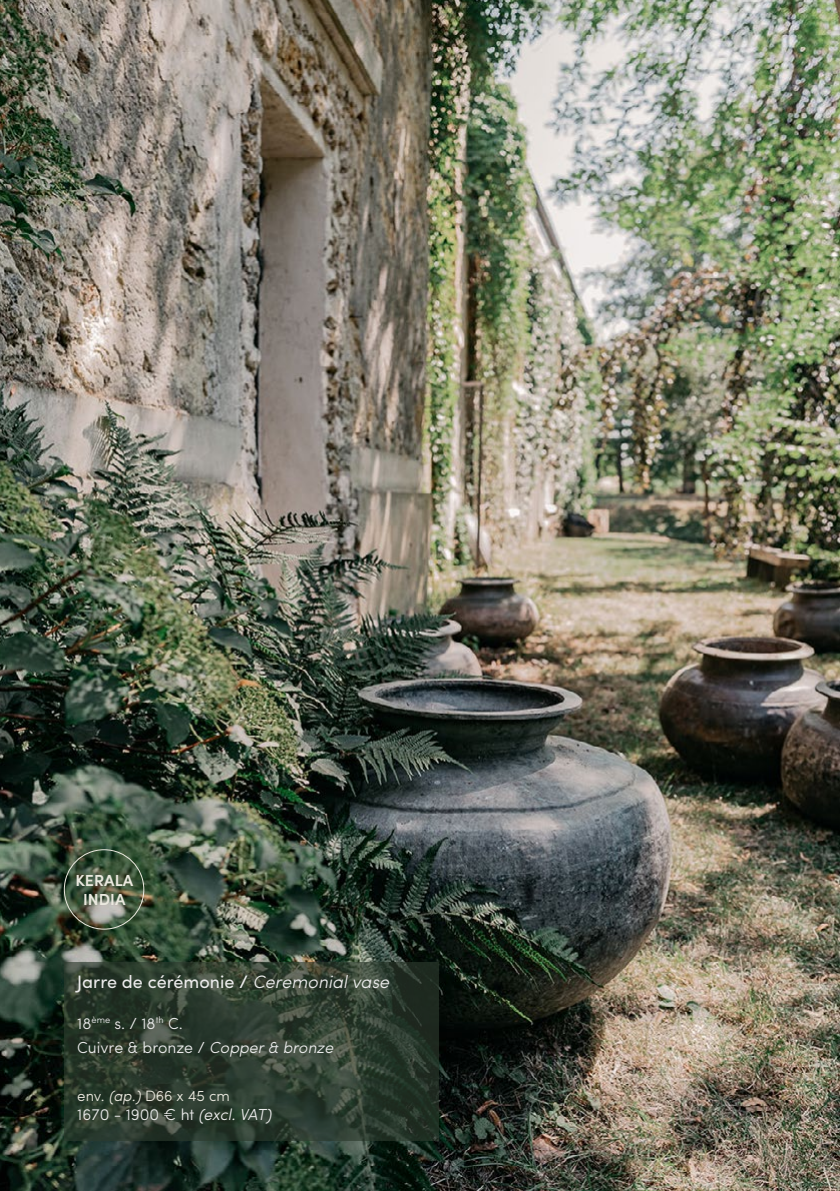
<style>
.page{position:relative;width:840px;height:1191px;background:#fff}
.page>*{position:absolute;margin:0;border:0;box-sizing:border-box;transform-origin:0 0}
.t1{font:18px "Sofia Pro";color:#ebebeb}
.t2{font:300 16px/24px "Sofia Pro";color:#ebebeb}
.t3{font:600 16px/19.2px "Sofia Pro";color:#ebe9df;text-align:center}
.t4{font:300 15px "Sofia Pro";color:#ebe9df}
.s1{font-weight:300;font-style:italic}
.s2{font-style:italic}
</style>
<div class="page">
<img style="left:0;top:0;width:839px;height:1191px">
<div style="left:64px;top:849px;width:80px;height:80px;border:1px solid #ebe9df;border-radius:50%"></div>
<svg style="left:64px;top:961px;width:374px;height:179px;background:#2e3c2f"></svg>
<p class="t3" style="left:75px;top:869px;width:59px">KERALA<br>INDIA</p>
<p class="t1" style="left:77px;top:968px;width:313px">Jarre de cérémonie / <span class="s1">Ceremonial vase</span></p>
<p class="t2" style="left:77px;top:1010px;width:257px">18<sup>ème</sup> s. / 18<sup>th</sup> C.<br>Cuivre &amp; bronze / <span class="s2">Copper &amp; bronze</span></p>
<p class="t4" style="left:77px;top:1084px;width:154px">env. <span class="s2">(ap.)</span> D66 x 45 cm</p>
<p class="t2" style="left:77px;top:1101px;width:196px">1670 - 1900 € ht <span class="s2">(excl. VAT)</span></p>
</div>
